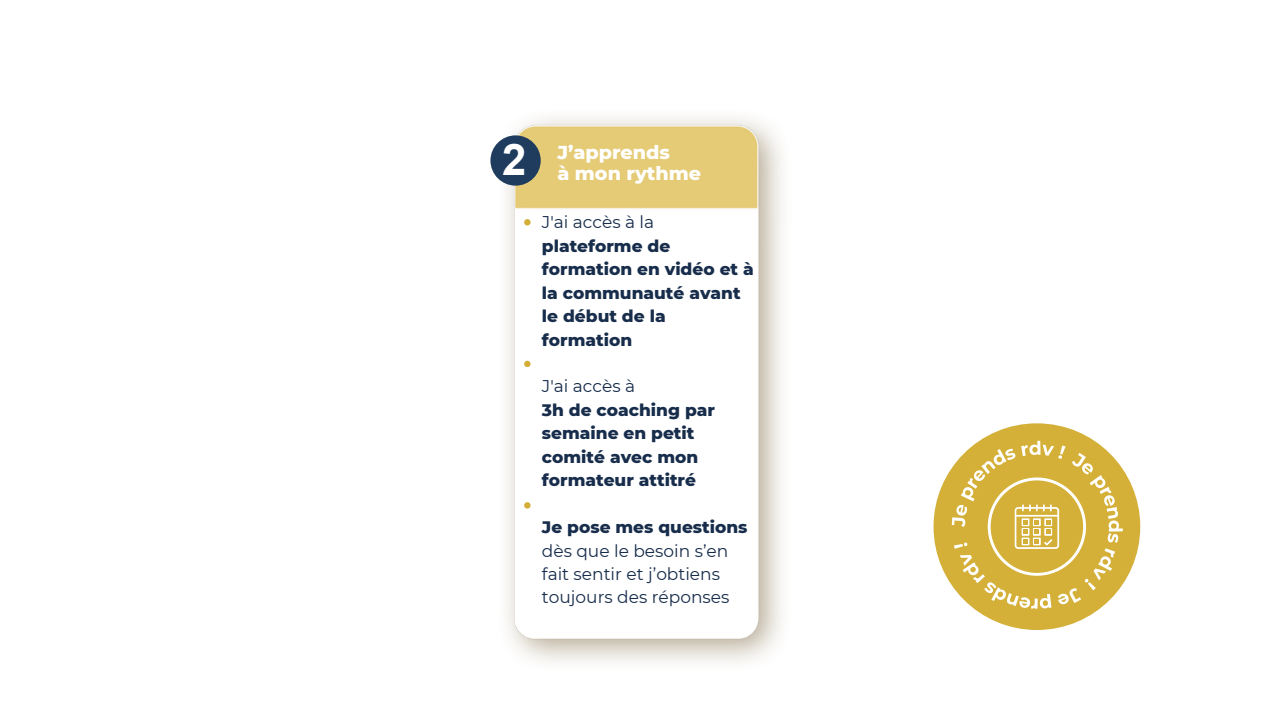
<style>
.page{position:relative;width:1281px;height:720px;background:#fff}
.page>*{position:absolute;margin:0;border:0;box-sizing:border-box;transform-origin:0 0}
.t1{font:700 43.62px "Arial";color:#fff}
.t2{font:800 19.12px/21.5px "Montserrat";color:#fff}
.t3{font:800 17px/23.5px "Montserrat";color:#172d4b}
.t4{font:17px/23.5px "Montserrat";color:#172d4b}
</style>
<div class="page">
<img style="left:502px;top:117px;width:281px;height:546px">
<svg style="left:524px;top:361px;width:6px;height:6px"></svg>
<div style="left:524px;top:502px;width:6px;height:7px;background:#d4af38;border-radius:50%"></div>
<div style="left:524px;top:219px;width:6px;height:7px;background:#d4af38;border-radius:50%"></div>
<div style="left:490px;top:135px;width:51px;height:51px;background:#1f3c5e;border-radius:50%"></div>
<svg style="left:933px;top:423px;width:207px;height:207px;fill:#d4b038"></svg>
<svg style="left:1102px;top:559px;width:6px;height:6px"></svg>
<svg style="left:1042px;top:600px;width:6px;height:6px"></svg>
<svg style="left:1086px;top:466px;width:4px;height:4px"></svg>
<svg style="left:1097px;top:480px;width:5px;height:5px"></svg>
<svg style="left:1022px;top:603px;width:5px;height:3px"></svg>
<h1 class="t1" style="left:502px;top:131px;width:26px">2</h1>
<p class="t2" style="left:557px;top:140px;width:145px">J’apprends<br>à mon rythme</p>
<p class="t4" style="left:542px;top:210px;width:114px">J'ai accès à la</p>
<p class="t3" style="left:542px;top:233px;width:213px">plateforme de formation en vidéo et à la communauté avant le début de la formation</p>
<p class="t4" style="left:542px;top:374px;width:95px">J'ai accès à</p>
<p class="t3" style="left:542px;top:397px;width:175px">3h de coaching par semaine en petit comité avec mon formateur attitré</p>
<p class="t3" style="left:542px;top:514px;width:207px">Je pose mes questions</p>
<p class="t4" style="left:542px;top:538px;width:189px">dès que le besoin s’en fait sentir et j’obtiens toujours des réponses</p>
</div>
